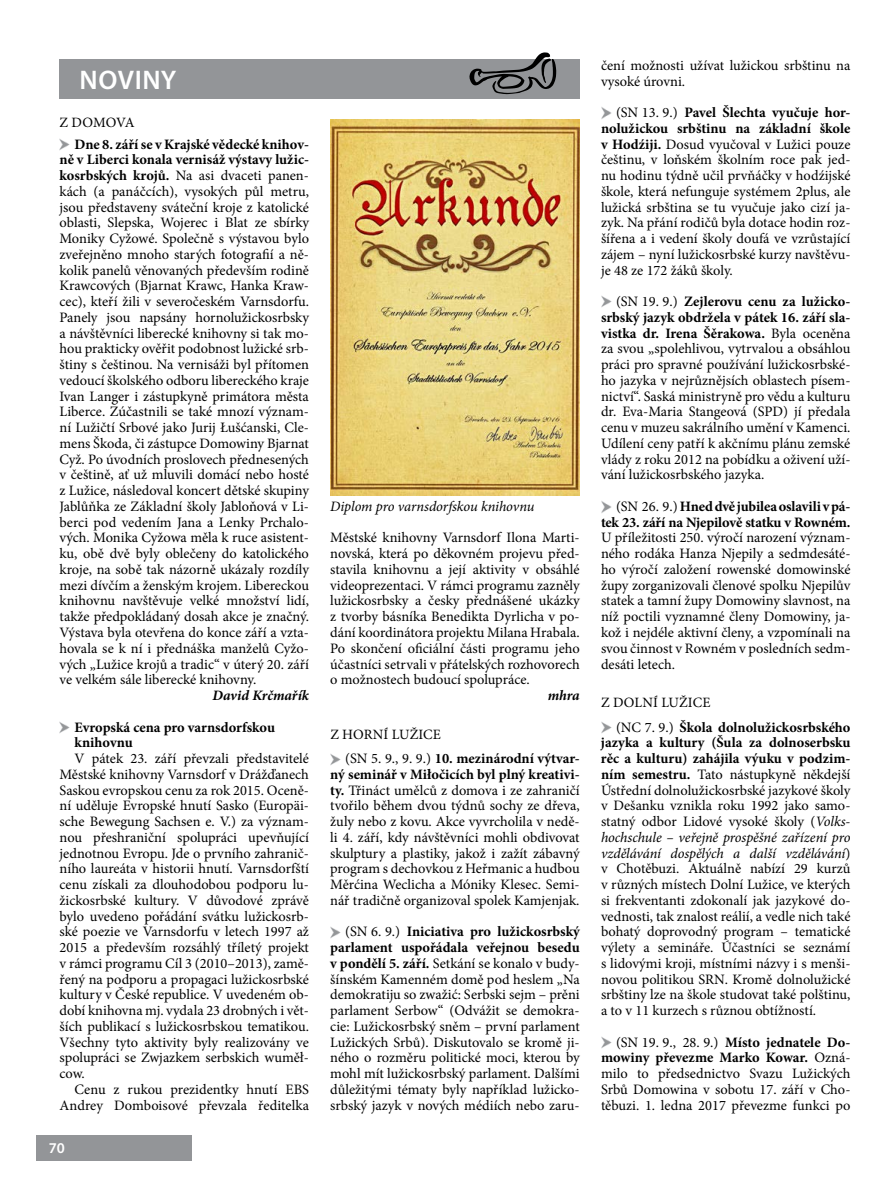
<style>
.page{position:relative;width:893px;height:1191px;background:#fff}
.page>*{position:absolute;margin:0;border:0;box-sizing:border-box;transform-origin:0 0}
.t1{font:57.15px "Df Diversities Let Plain";color:#000}
.t2{font:600 27px "Myriad Pro";color:#fff}
.t3{font:600 15px "Myriad Pro";color:#fff}
.t4{font:14.4px/15.8px "Minion Pro";color:#000;text-align:justify}
.t5{font:700 14.4px/15.8px "Minion Pro";letter-spacing:-.01em;color:#000}
.t6{font:italic 14.4px "Minion Pro";letter-spacing:-.01em;color:#000}
.t7{font:italic 700 14.4px "Minion Pro";letter-spacing:-.005em;color:#000}
.t8{font:14.25px "Minion Pro";color:#000}
.s1{font-weight:700}
.s2{font-weight:400}
.s3{font-style:italic}
</style>
<div class="page">
<div style="left:36px;top:1135px;width:155px;height:26px;background:#939598"></div>
<img style="left:60px;top:139px;width:10px;height:11px">
<img style="left:330px;top:119px;width:250px;height:376px">
<div style="left:60px;top:60px;width:520px;height:39px;background:#939598"></div>
<img style="left:60px;top:722px;width:10px;height:11px">
<img style="left:330px;top:753px;width:11px;height:13px">
<img style="left:330px;top:926px;width:11px;height:13px">
<img style="left:601px;top:107px;width:11px;height:12px">
<img style="left:601px;top:295px;width:11px;height:13px">
<img style="left:601px;top:501px;width:11px;height:12px">
<img style="left:601px;top:721px;width:11px;height:13px">
<img style="left:601px;top:1036px;width:11px;height:13px">
<h2 class="t2" style="left:80px;top:63px;width:98px">NOVI NY</h2>
<p class="t8" style="left:60px;top:113px;width:67px">Z d omova</p>
<p class="t4" style="left:60px;top:136px;width:251px;text-indent:15px"><span class="s1">Dne 8. září se v Krajské vědecké knihov&shy;ně v Liberci konala vernisáž výstavy lužic&shy;kosrbských krojů.</span> Na asi dvaceti panen&shy;kách (a panáčcích), vysokých půl metru, jsou představeny sváteční kroje z katolické oblasti, Slepska, Wojerec i Blat ze sbírky Moniky Cyžowé. Společně s výstavou bylo zveřejněno mnoho starých fotografií a ně&shy;kolik panelů věnovaných především rodině Krawcových (Bjarnat Krawc, Hanka Kraw&shy;cec), kteří žili v severočeském Varnsdorfu.<br>Panely jsou napsány hornolužickosrbsky a návštěvníci liberecké knihovny si tak mo&shy;hou prakticky ověřit podobnost lužické srb&shy;štiny s češtinou. Na vernisáži byl přítomen vedoucí školského odboru libereckého kraje Ivan Langer i zástupkyně primátora města Liberce. Zúčastnili se také mnozí význam&shy;ní Lužičtí Srbové jako Jurij Łušćanski, Cle&shy;mens Škoda, či zástupce Domowiny Bjarnat Cyž. Po úvodních proslovech přednesených v češtině, ať už mluvili domácí nebo hosté z Lužice, následoval koncert dětské skupiny Jablůňka ze Základní školy Jabloňová v Li&shy;berci pod vedením Jana a Lenky Prchalo&shy;vých. Monika Cyžowa měla k ruce asistent&shy;ku, obě dvě byly oblečeny do katolického kroje, na sobě tak názorně ukázaly rozdíly mezi dívčím a ženským krojem. Libereckou knihovnu navštěvuje velké množství lidí, takže předpokládaný dosah akce je značný.<br>Výstava byla otevřena do konce září a vzta&shy;hovala se k ní i přednáška manželů Cyžo&shy;vých „Lužice krojů a tradic“ v úterý 20. září ve velkém sále liberecké knihovny.</p>
<p class="t7" style="left:212px;top:685px;width:98px">David Krčmařík</p>
<p class="t5" style="left:75px;top:719px;width:202px">Evropská cena pro varnsdorfskou knihovnu</p>
<p class="t4" style="left:60px;top:750px;width:251px;text-indent:15px">V pátek 23. září převzali představitelé Městské knihovny Varnsdorf v Drážďanech Saskou evropskou cenu za rok 2015. Oceně&shy;ní uděluje Evropské hnutí Sasko (Europäi&shy;sche Bewegung Sachsen e. V.) za význam&shy;nou přeshraniční spolupráci upevňující jednotnou Evropu. Jde o prvního zahranič&shy;ního laureáta v historii hnutí. Varnsdorfští cenu získali za dlouhodobou podporu lu&shy;žickosrbské kultury. V důvodové zprávě bylo uvedeno pořádání svátku lužickosrb&shy;ské poezie ve Varnsdorfu v letech 1997 až 2015 a především rozsáhlý tříletý projekt v rámci programu Cíl 3 (2010–2013), zamě&shy;řený na podporu a propagaci lužickosrbské kultury v České republice. V uvedeném ob&shy;dobí knihovna mj. vydala 23 drobných i vět&shy;ších publikací s lužickosrbskou tematikou.<br>Všechny tyto aktivity byly realizovány ve spolupráci se Zwjazkem serbskich wuměł&shy;cow.</p>
<p class="t4" style="left:60px;top:1081px;width:251px;text-align:right">Cenu z rukou prezidentky hnutí EBS<br>Andrey Domboisové převzala ředitelka</p>
<p class="t3" style="left:49px;top:1138px;width:18px">70</p>
<h1 class="t1" style="left:466px;top:39px;width:93px">W</h1>
<p class="t6" style="left:330px;top:496px;width:206px">Diplom pro varnsdorfskou knihovnu</p>
<p class="t4" style="left:330px;top:530px;width:251px">Městské knihovny Varnsdorf Ilona Marti&shy;novská, která po děkovném projevu před&shy;stavila knihovnu a její aktivity v obsáhlé videoprezentaci. V rámci programu zazněly lužickosrbsky a česky přednášené ukázky z tvorby básníka Benedikta Dyrlicha v po&shy;dání koordinátora projektu Milana Hrabala.<br>Po skončení oficiální části programu jeho účastníci setrvali v přátelských rozhovorech o možnostech budoucí spolupráce.</p>
<p class="t7" style="left:548px;top:685px;width:33px">mhra</p>
<p class="t8" style="left:330px;top:724px;width:88px">Z Horní Lužice</p>
<p class="t4" style="left:330px;top:750px;width:251px;text-indent:15px">(SN 5. 9., 9. 9.) <span class="s1">10. mezinárodní výtvar&shy;ný seminář v Miłočicích byl plný kreativi&shy;ty.</span> Třináct umělců z domova i ze zahraničí tvořilo během dvou týdnů sochy ze dřeva, žuly nebo z kovu. Akce vyvrcholila v nedě&shy;li 4. září, kdy návštěvníci mohli obdivovat skulptury a plastiky, jakož i zažít zábavný program s dechovkou z Heřmanic a hudbou Měrćina Weclicha a Móniky Klesec. Semi&shy;nář tradičně organizoval spolek Kamjenjak.</p>
<p class="t4" style="left:330px;top:924px;width:251px;text-indent:15px">(SN 6. 9.) <span class="s1">Iniciativa pro lužickosrbský parlament uspořádala veřejnou besedu v pondělí 5. září.</span> Setkání se konalo v budy&shy;šínském Kamenném domě pod heslem „Na demokratiju so zwažić: Serbski sejm – prěni parlament Serbow“ (Odvážit se demokra&shy;cie: Lužickosrbský sněm – první parlament Lužických Srbů). Diskutovalo se kromě ji&shy;ného o rozměru politické moci, kterou by mohl mít lužickosrbský parlament. Dalšími důležitými tématy byly například lužicko&shy;srbský jazyk v nových médiích nebo zaru-</p>
<p class="t4" style="left:601px;top:57px;width:251px">čení možnosti užívat lužickou srbštinu na vysoké úrovni.</p>
<p class="t4" style="left:601px;top:105px;width:251px;text-indent:15px">(SN 13. 9.) <span class="s1">Pavel Šlechta vyučuje hor&shy;nolužickou srbštinu na základní škole v Hodźiji.</span> Dosud vyučoval v Lužici pouze češtinu, v loňském školním roce pak jed&shy;nu hodinu týdně učil prvňáčky v hodźijské škole, která nefunguje systémem 2plus, ale lužická srbština se tu vyučuje jako cizí ja&shy;zyk. Na přání rodičů byla dotace hodin roz&shy;šířena a i vedení školy doufá ve vzrůstající zájem – nyní lužickosrbské kurzy navštěvu&shy;je 48 ze 172 žáků školy.</p>
<p class="t4" style="left:601px;top:294px;width:251px;text-indent:15px">(SN 19. 9.) <span class="s1">Zejlerovu cenu za lužicko&shy;srbský jazyk obdržela v pátek 16. září sla&shy;vistka dr. Irena Šěrakowa.</span> Byla oceněna za svou „spolehlivou, vytrvalou a obsáhlou práci pro spravné používání lužickosrbské&shy;ho jazyka v nejrůznějsích oblastech písem&shy;nictví“. Saská ministryně pro vědu a kulturu dr. Eva-Maria Stangeová (SPD) jí předala cenu v muzeu sakrálního umění v Kamenci.<br>Udílení ceny patří k akčnímu plánu zemské vlády z roku 2012 na pobídku a oživení uží&shy;vání lužickosrbského jazyka.</p>
<p class="t5" style="left:601px;top:498px;width:251px;text-align:right"><span class="s2">(SN 26. 9.)</span> Hned dvě jubilea oslavili v pá&shy;tek 23. září na Njepilově statku v Rowném.</p>
<p class="t4" style="left:601px;top:530px;width:251px">U příležitosti 250. výročí narození význam&shy;ného rodáka Hanza Njepily a sedmdesáté&shy;ho výročí založení rowenské domowinské župy zorganizovali členové spolku Njepilův statek a tamní župy Domowiny slavnost, na níž poctili vyznamné členy Domowiny, ja&shy;kož i nejdéle aktivní členy, a vzpomínali na svou činnost v Rowném v posledních sedm&shy;desáti letech.</p>
<p class="t8" style="left:601px;top:693px;width:87px">Z Dolní Lužice</p>
<p class="t4" style="left:601px;top:719px;width:251px;text-indent:15px">(NC 7. 9.) <span class="s1">Škola dolnolužickosrbského jazyka a kultury (Šula za dolnoserbsku rěc a kulturu) zahájila výuku v podzim&shy;ním semestru.</span> Tato nástupkyně někdejší Ústřední dolnolužickosrbské jazykové školy v Dešanku vznikla roku 1992 jako samo&shy;statný odbor Lidové vysoké školy (<span class="s3">Volks&shy;hochschule – veřejně prospěšné zařízení pro vzdělávání dospělých a další vzdělávání</span>) v Chotěbuzi. Aktuálně nabízí 29 kurzů v různých místech Dolní Lužice, ve kterých si frekventanti zdokonalí jak jazykové do&shy;vednosti, tak znalost reálií, a vedle nich také bohatý doprovodný program – tematické výlety a semináře. Účastníci se seznámí s lidovými kroji, místními názvy i s menši&shy;novou politikou SRN. Kromě dolnolužické srbštiny lze na škole studovat také polštinu, a to v 11 kurzech s různou obtížností.</p>
<p class="t4" style="left:601px;top:1034px;width:251px;text-indent:15px">(SN 19. 9., 28. 9.) <span class="s1">Místo jednatele Do&shy;mowiny převezme Marko Kowar.</span> Ozná&shy;milo to předsednictvo Svazu Lužických Srbů Domowina v sobotu 17. září v Cho&shy;těbuzi. 1. ledna 2017 převezme funkci po</p>
</div>
